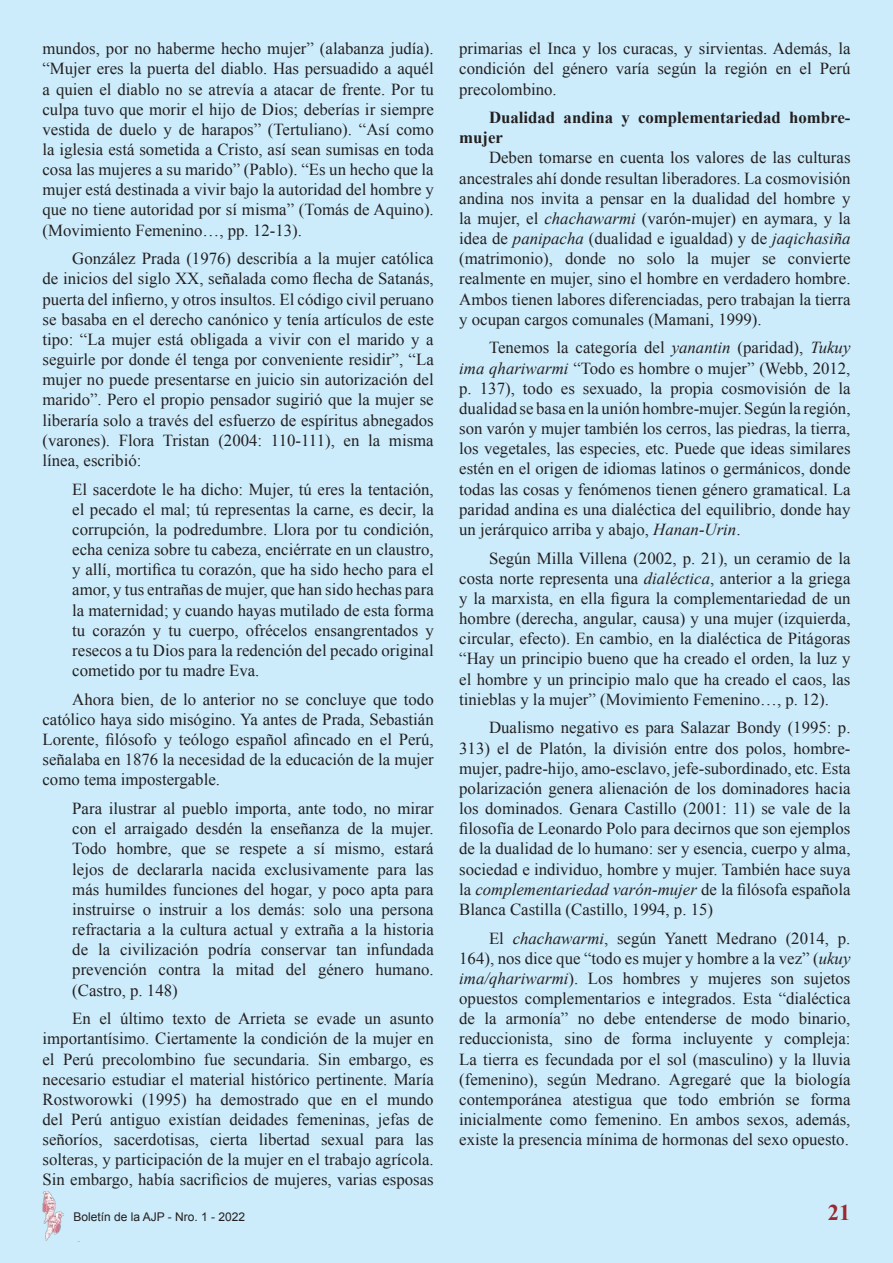
<style>
.page{position:relative;width:893px;height:1263px;background:#ccecfb}
.page>*{position:absolute;margin:0;border:0;box-sizing:border-box;transform-origin:0 0}
.t1{font:700 22.5px "Times New Roman";color:#9a2a2e}
.t2{font:16.8px/20.1px "Times New Roman";color:#231f20;text-align:justify}
.t3{font:700 16.8px/20.1px "Times New Roman";color:#231f20}
.t4{font:12px "Arial";color:#231f20}
.s1{font-style:italic}
</style>
<div class="page">
<img style="left:42px;top:1192px;width:22px;height:49px">
<p class="t2" style="left:43px;top:38px;width:393px">mundos, por no haberme hecho mujer” (alabanza judía). “Mujer eres la puerta del diablo. Has persuadido a aquél a quien el diablo no se atrevía a atacar de frente. Por tu culpa tuvo que morir el hijo de Dios; deberías ir siempre vestida de duelo y de harapos” (Tertuliano). “Así como la iglesia está sometida a Cristo, así sean sumisas en toda cosa las mujeres a su marido” (Pablo). “Es un hecho que la mujer está destinada a vivir bajo la autoridad del hombre y que no tiene autoridad por sí misma” (Tomás de Aquino). (Movimiento Femenino…, pp. 12-13).</p>
<p class="t2" style="left:43px;top:248px;width:393px;text-indent:30px">González Prada (1976) describía a la mujer católica de inicios del siglo XX, señalada como flecha de Satanás, puerta del infierno, y otros insultos. El código civil peruano se basaba en el derecho canónico y tenía artículos de este tipo: “La mujer está obligada a vivir con el marido y a seguirle por donde él tenga por conveniente residir”, “La mujer no puede presentarse en juicio sin autorización del marido”. Pero el propio pensador sugirió que la mujer se liberaría solo a través del esfuerzo de espíritus abnegados (varones). Flora Tristan (2004: 110-111), en la misma línea, escribió:</p>
<p class="t2" style="left:72px;top:479px;width:363px">El sacerdote le ha dicho: Mujer, tú eres la tentación, el pecado el mal; tú representas la carne, es decir, la corrupción, la podredumbre. Llora por tu condición, echa ceniza sobre tu cabeza, enciérrate en un claustro, y allí, mortifica tu corazón, que ha sido hecho para el amor, y tus entrañas de mujer, que han sido hechas para la maternidad; y cuando hayas mutilado de esta forma tu corazón y tu cuerpo, ofrécelos ensangrentados y resecos a tu Dios para la redención del pecado original cometido por tu madre Eva.</p>
<p class="t2" style="left:43px;top:689px;width:393px;text-indent:30px">Ahora bien, de lo anterior no se concluye que todo católico haya sido misógino. Ya antes de Prada, Sebastián Lorente, filósofo y teólogo español afincado en el Perú, señalaba en 1876 la necesidad de la educación de la mujer como tema impostergable.</p>
<p class="t2" style="left:72px;top:798px;width:363px">Para ilustrar al pueblo importa, ante todo, no mirar con el arraigado desdén la enseñanza de la mujer.<br>Todo hombre, que se respete a sí mismo, estará lejos de declararla nacida exclusivamente para las más humildes funciones del hogar, y poco apta para instruirse o instruir a los demás: solo una persona refractaria a la cultura actual y extraña a la historia de la civilización podría conservar tan infundada prevención contra la mitad del género humano. (Castro, p. 148)</p>
<p class="t2" style="left:43px;top:1008px;width:393px;text-indent:30px">En el último texto de Arrieta se evade un asunto importantísimo. Ciertamente la condición de la mujer en el Perú precolombino fue secundaria. Sin embargo, es necesario estudiar el material histórico pertinente. María Rostworowki (1995) ha demostrado que en el mundo del Perú antiguo existían deidades femeninas, jefas de señoríos, sacerdotisas, cierta libertad sexual para las solteras, y participación de la mujer en el trabajo agrícola.<br>Sin embargo, había sacrificios de mujeres, varias esposas</p>
<p class="t4" style="left:73px;top:1208px;width:173px">Boletín de la AJP - Nro. 1 - 2022</p>
<p class="t2" style="left:459px;top:38px;width:393px">primarias el Inca y los curacas, y sirvientas. Además, la condición del género varía según la región en el Perú precolombino.</p>
<p class="t3" style="left:459px;top:107px;width:393px;text-indent:30px">Dualidad andina y complementariedad hombre&shy;mujer</p>
<p class="t2" style="left:459px;top:148px;width:393px;text-indent:30px">Deben tomarse en cuenta los valores de las culturas ancestrales ahí donde resultan liberadores. La cosmovisión andina nos invita a pensar en la dualidad del hombre y la mujer, el <span class="s1">chachawarmi</span> (varón-mujer) en aymara, y la idea de <span class="s1">panipacha</span> (dualidad e igualdad) y de <span class="s1">jaqichasiña </span>(matrimonio), donde no solo la mujer se convierte realmente en mujer, sino el hombre en verdadero hombre.<br>Ambos tienen labores diferenciadas, pero trabajan la tierra y ocupan cargos comunales (Mamani, 1999).</p>
<p class="t2" style="left:459px;top:337px;width:393px;text-indent:30px">Tenemos la categoría del <span class="s1">yanantin</span> (paridad), <span class="s1">Tukuy ima qhariwarmi</span> “Todo es hombre o mujer” (Webb, 2012, p. 137), todo es sexuado, la propia cosmovisión de la dualidad se basa en la unión hombre-mujer. Según la región, son varón y mujer también los cerros, las piedras, la tierra, los vegetales, las especies, etc. Puede que ideas similares estén en el origen de idiomas latinos o germánicos, donde todas las cosas y fenómenos tienen género gramatical. La paridad andina es una dialéctica del equilibrio, donde hay un jerárquico arriba y abajo, <span class="s1">Hanan-Urin</span>.</p>
<p class="t2" style="left:459px;top:548px;width:393px;text-indent:30px">Según Milla Villena (2002, p. 21), un ceramio de la costa norte representa una <span class="s1">dialéctica</span>, anterior a la griega y la marxista, en ella figura la complementariedad de un hombre (derecha, angular, causa) y una mujer (izquierda, circular, efecto). En cambio, en la dialéctica de Pitágoras “Hay un principio bueno que ha creado el orden, la luz y el hombre y un principio malo que ha creado el caos, las tinieblas y la mujer” (Movimiento Femenino…, p. 12).</p>
<p class="t2" style="left:459px;top:717px;width:393px;text-indent:30px">Dualismo negativo es para Salazar Bondy (1995: p.<br>313) el de Platón, la división entre dos polos, hombre&shy;mujer, padre-hijo, amo-esclavo, jefe-subordinado, etc. Esta polarización genera alienación de los dominadores hacia los dominados. Genara Castillo (2001: 11) se vale de la filosofía de Leonardo Polo para decirnos que son ejemplos de la dualidad de lo humano: ser y esencia, cuerpo y alma, sociedad e individuo, hombre y mujer. También hace suya la <span class="s1">complementariedad varón-mujer</span> de la filósofa española Blanca Castilla (Castillo, 1994, p. 15)</p>
<p class="t2" style="left:459px;top:927px;width:393px;text-indent:30px">El <span class="s1">chachawarmi</span>, según Yanett Medrano (2014, p.<br>164), nos dice que “todo es mujer y hombre a la vez” (<span class="s1">ukuy ima/qhariwarmi</span>). Los hombres y mujeres son sujetos opuestos complementarios e integrados. Esta “dialéctica de la armonía” no debe entenderse de modo binario, reduccionista, sino de forma incluyente y compleja:<br>La tierra es fecundada por el sol (masculino) y la lluvia (femenino), según Medrano. Agregaré que la biología contemporánea atestigua que todo embrión se forma inicialmente como femenino. En ambos sexos, además, existe la presencia mínima de hormonas del sexo opuesto.</p>
<h1 class="t1" style="left:828px;top:1197px;width:24px">21</h1>
</div>
